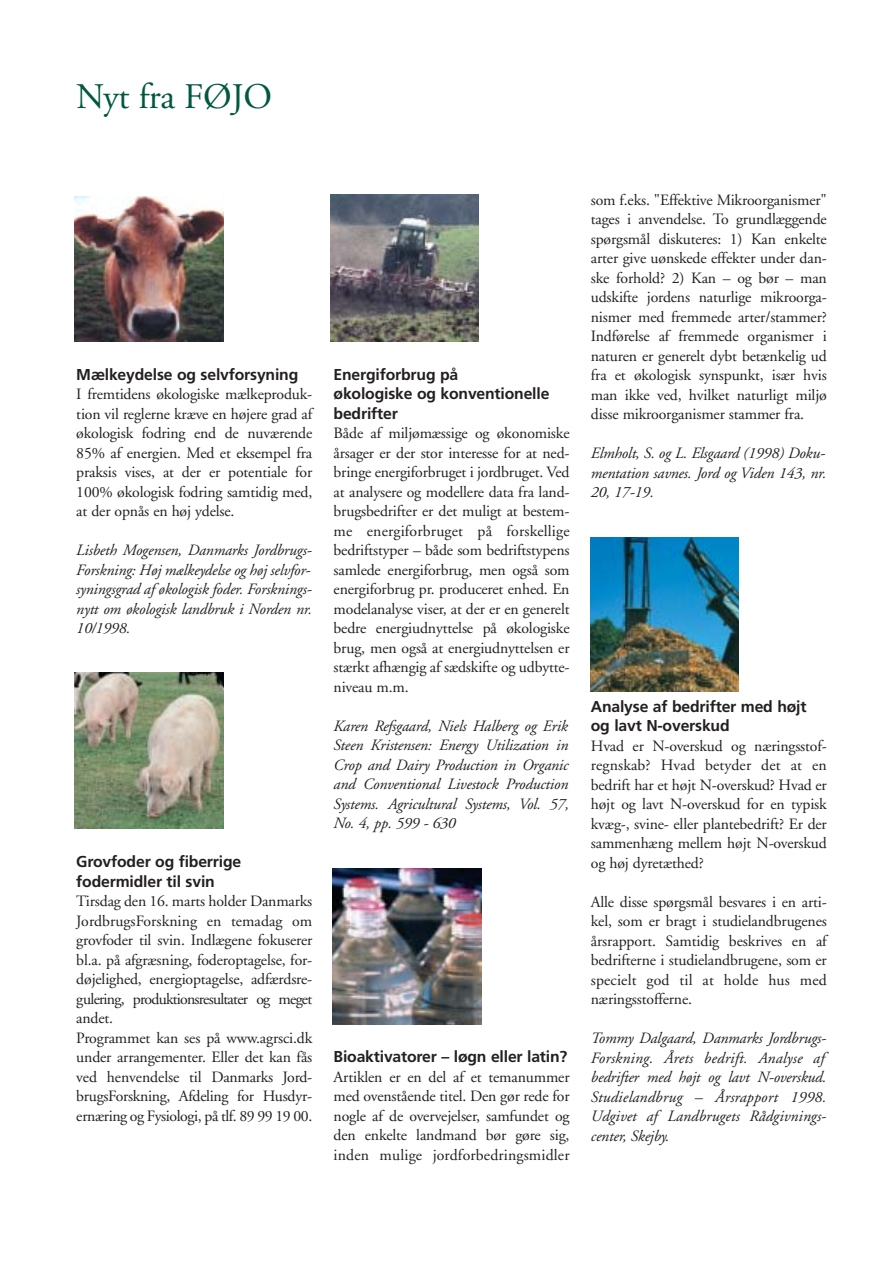
<style>
.page{position:relative;width:893px;height:1263px;background:#fff}
.page>*{position:absolute;margin:0;border:0;box-sizing:border-box;transform-origin:0 0}
.t1{font:36px "Adobe Garamond";letter-spacing:-.01em;color:#005841}
.t2{font:15.75px/19.5px "Adobe Garamond";letter-spacing:-.01em;color:#231f1f;text-align:justify}
.t3{font:italic 15.75px/19.5px "Adobe Garamond";letter-spacing:-.01em;color:#231f1f;text-align:justify}
.t4{font:700 15.75px/19.5px "Frutiger";letter-spacing:-.01em;color:#231f1f}
</style>
<div class="page">
<img style="left:75px;top:196px;width:149px;height:146px">
<img style="left:75px;top:672px;width:149px;height:156px">
<img style="left:332px;top:868px;width:149px;height:156px">
<img style="left:590px;top:537px;width:148px;height:155px">
<img style="left:330px;top:195px;width:149px;height:147px">
<h1 class="t1" style="left:76px;top:82px;width:197px">Nyt fra FØJO</h1>
<p class="t4" style="left:76px;top:366px;width:223px">Mælkeydelse og selvforsyning</p>
<p class="t2" style="left:76px;top:386px;width:237px">I fremtidens økologiske mælkeproduk&shy;tion vil reglerne kræve en højere grad af økologisk fodring end de nuværende 85% af energien. Med et eksempel fra praksis vises, at der er potentiale for 100% økologisk fodring samtidig med, at der opnås en høj ydelse.</p>
<p class="t3" style="left:76px;top:542px;width:237px">Lisbeth Mogensen, Danmarks Jordbrugs-Forskning: Høj mælkeydelse og høj selvfor&shy;syningsgrad af økologisk foder. Forsknings&shy;nytt om økologisk landbruk i Norden nr.<br>10/1998.</p>
<p class="t4" style="left:76px;top:853px;width:166px">Grovfoder og fiberrige fodermidler til svin</p>
<p class="t2" style="left:76px;top:893px;width:237px;text-align:left">Tirsdag den 16. marts holder Danmarks JordbrugsForskning en temadag om grovfoder til svin. Indlægene fokuserer bl.a. på afgræsning, foderoptagelse, for&shy;døjelighed, energioptagelse, adfærdsre&shy;gulering, produktionsresultater og meget andet.<br>Programmet kan ses på www.agrsci.dk under arrangementer. Eller det kan fås ved henvendelse til Danmarks Jord&shy;brugsForskning, Afdeling for Husdyr&shy;ernæring og Fysiologi, på tlf. 89 99 19 00.</p>
<p class="t4" style="left:333px;top:366px;width:217px">Energiforbrug på<br>økologiske og konventionelle bedrifter</p>
<p class="t2" style="left:333px;top:425px;width:237px">Både af miljømæssige og økonomiske årsager er der stor interesse for at ned&shy;bringe energiforbruget i jordbruget. Ved at analysere og modellere data fra land&shy;brugsbedrifter er det muligt at bestem&shy;me energiforbruget på forskellige bedriftstyper – både som bedriftstypens samlede energiforbrug, men også som energiforbrug pr. produceret enhed. En modelanalyse viser, at der er en generelt bedre energiudnyttelse på økologiske brug, men også at energiudnyttelsen er stærkt afhængig af sædskifte og udbytte&shy;niveau m.m.</p>
<p class="t3" style="left:333px;top:718px;width:237px">Karen Refsgaard, Niels Halberg og Erik Steen Kristensen: Energy Utilization in Crop and Dairy Production in Organic and Conventional Livestock Production Systems. Agricultural Systems, Vol. 57, No. 4, pp. 599 - 630</p>
<p class="t4" style="left:333px;top:1048px;width:235px">Bioaktivatorer – løgn eller latin?</p>
<p class="t2" style="left:333px;top:1069px;width:237px">Artiklen er en del af et temanummer med ovenstående titel. Den gør rede for nogle af de overvejelser, samfundet og den enkelte landmand bør gøre sig, inden mulige jordforbedringsmidler</p>
<p class="t2" style="left:591px;top:192px;width:237px">som f.eks. "Effektive Mikroorganismer" tages i anvendelse. To grundlæggende spørgsmål diskuteres: 1) Kan enkelte arter give uønskede effekter under dan&shy;ske forhold? 2) Kan – og bør – man udskifte jordens naturlige mikroorga&shy;nismer med fremmede arter/stammer?<br>Indførelse af fremmede organismer i naturen er generelt dybt betænkelig ud fra et økologisk synspunkt, især hvis man ikke ved, hvilket naturligt miljø disse mikroorganismer stammer fra.</p>
<p class="t3" style="left:591px;top:445px;width:237px">Elmholt, S. og L. Elsgaard (1998) Doku&shy;mentation savnes. Jord og Viden 143, nr.<br>20, 17-19.</p>
<p class="t4" style="left:591px;top:698px;width:217px">Analyse af bedrifter med højt og lavt N-overskud</p>
<p class="t2" style="left:591px;top:738px;width:237px">Hvad er N-overskud og næringsstof&shy;regnskab? Hvad betyder det at en bedrift har et højt N-overskud? Hvad er højt og lavt N-overskud for en typisk kvæg-, svine- eller plantebedrift? Er der sammenhæng mellem højt N-overskud og høj dyretæthed?</p>
<p class="t2" style="left:591px;top:894px;width:237px">Alle disse spørgsmål besvares i en arti&shy;kel, som er bragt i studielandbrugenes årsrapport. Samtidig beskrives en af bedrifterne i studielandbrugene, som er specielt god til at holde hus med næringsstofferne.</p>
<p class="t3" style="left:591px;top:1030px;width:237px;text-align:left">Tommy Dalgaard, Danmarks Jordbrugs-Forskning. Årets bedrift. Analyse af bedrifter med højt og lavt N-overskud.<br>Studielandbrug – Årsrapport 1998.<br>Udgivet af Landbrugets Rådgivnings&shy;center, Skejby.</p>
</div>
